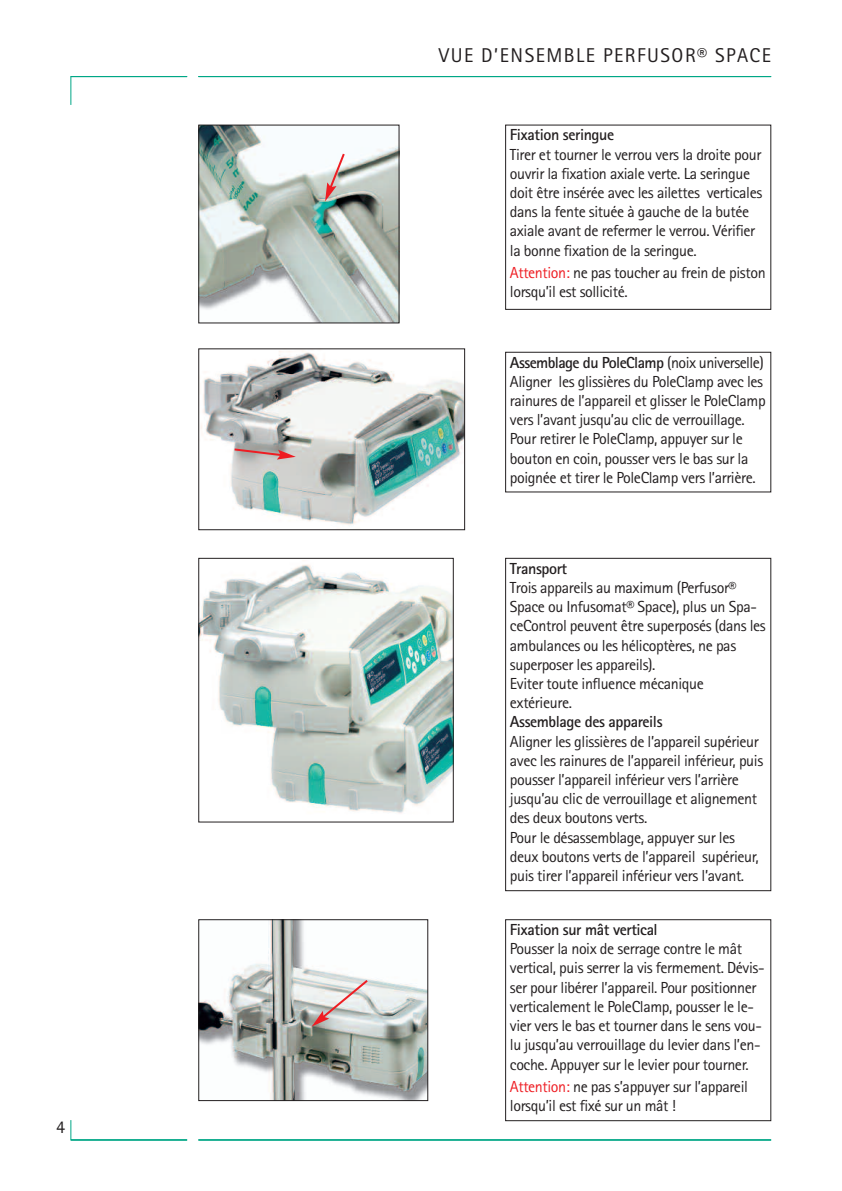
<style>
.page{position:relative;width:842px;height:1191px;background:#fff}
.page>*{position:absolute;margin:0;border:0;box-sizing:border-box;transform-origin:0 0}
.t1{font:20px "Rotis Sans Serif";letter-spacing:.075em;color:#231f20}
.t2{font:18px "Rotis Sans Serif";color:#231f20}
.t3{font:16px/19.2px "Rotis Sans Serif";letter-spacing:-.025em;color:#231f20}
.t4{font:700 16px "Rotis Sans Serif";letter-spacing:-.025em;color:#231f20}
.s1{color:#ee1d23}
.s2{font-weight:700}
</style>
<div class="page">
<img style="left:200px;top:127px;width:197px;height:194px">
<div style="left:198px;top:125px;width:201px;height:198px;border:1px solid #231f20"></div>
<img style="left:200px;top:350px;width:263px;height:175px">
<div style="left:198px;top:348px;width:267px;height:182px;border:1px solid #231f20"></div>
<svg style="left:70px;top:76px;width:118px;height:29px"></svg>
<svg style="left:70px;top:1120px;width:118px;height:21px"></svg>
<hr style="left:198px;top:76px;width:573px;height:1px;background:#00a786">
<hr style="left:198px;top:1139px;width:573px;height:1px;background:#00a786">
<hr style="left:71px;top:76px;width:116px;height:1px;background:#00a786">
<hr style="left:71px;top:1139px;width:116px;height:1px;background:#00a786">
<div style="left:505px;top:125px;width:266px;height:185px;border:1px solid #231f20"></div>
<div style="left:505px;top:558px;width:266px;height:333px;border:1px solid #231f20"></div>
<div style="left:505px;top:352px;width:266px;height:140px;border:1px solid #231f20"></div>
<div style="left:505px;top:919px;width:266px;height:202px;border:1px solid #231f20"></div>
<svg style="left:325px;top:151px;width:21px;height:50px"></svg>
<svg style="left:232px;top:447px;width:64px;height:12px"></svg>
<img style="left:200px;top:564px;width:252px;height:249px">
<div style="left:198px;top:558px;width:256px;height:264px;border:1px solid #231f20"></div>
<img style="left:200px;top:921px;width:226px;height:177px">
<div style="left:198px;top:919px;width:230px;height:181px;border:1px solid #231f20"></div>
<svg style="left:312px;top:978px;width:58px;height:48px;background:#d9cfce"></svg>
<p class="t2" style="left:56px;top:1120px;width:10px">4</p>
<p class="t1" style="left:439px;top:48px;width:334px">VUE D’ENSEMBLE PERFUSOR® SPACE</p>
<p class="t4" style="left:510px;top:129px;width:106px">Fixation seringue</p>
<p class="t3" style="left:510px;top:146px;width:254px">Tirer et tourner le verrou vers la droite pour ouvrir la fixation axiale verte. La seringue doit être insérée avec les ailettes verticales dans la fente située à gauche de la butée axiale avant de refermer le verrou. Vérifier la bonne fixation de la seringue.</p>
<p class="t3" style="left:510px;top:264px;width:257px"><span class="s1">Attention:</span> ne pas toucher au frein de piston lorsqu’il est sollicité.</p>
<p class="t3" style="left:510px;top:354px;width:257px"><span class="s2">Assemblage du PoleClamp</span> (noix universelle)<br>Aligner les glissières du PoleClamp avec les rainures de l’appareil et glisser le PoleClamp vers l’avant jusqu’au clic de verrouillage.<br>Pour retirer le PoleClamp, appuyer sur le bouton en coin, pousser vers le bas sur la poignée et tirer le PoleClamp vers l’arrière.</p>
<p class="t4" style="left:510px;top:562px;width:59px">Transport</p>
<p class="t3" style="left:510px;top:579px;width:257px">Trois appareils au maximum (Perfusor® Space ou Infusomat® Space), plus un Spa&shy;ceControl peuvent être superposés (dans les ambulances ou les hélicoptères, ne pas superposer les appareils).<br>Eviter toute influence mécanique extérieure.</p>
<p class="t4" style="left:510px;top:716px;width:154px">Assemblage des appareils</p>
<p class="t3" style="left:510px;top:733px;width:255px">Aligner les glissières de l’appareil supérieur avec les rainures de l’appareil inférieur, puis pousser l’appareil inférieur vers l’arrière jusqu’au clic de verrouillage et alignement des deux boutons verts.<br>Pour le désassemblage, appuyer sur les deux boutons verts de l’appareil supérieur, puis tirer l’appareil inférieur vers l’avant.</p>
<p class="t4" style="left:510px;top:924px;width:149px">Fixation sur mât vertical</p>
<p class="t3" style="left:510px;top:941px;width:256px">Pousser la noix de serrage contre le mât vertical, puis serrer la vis fermement. Dévis&shy;ser pour libérer l’appareil. Pour positionner verticalement le PoleClamp, pousser le le&shy;vier vers le bas et tourner dans le sens vou&shy;lu jusqu’au verrouillage du levier dans l’en&shy;coche. Appuyer sur le levier pour tourner.</p>
<p class="t3" style="left:510px;top:1078px;width:240px"><span class="s1">Attention:</span> ne pas s’appuyer sur l’appareil lorsqu’il est fixé sur un mât !</p>
</div>
